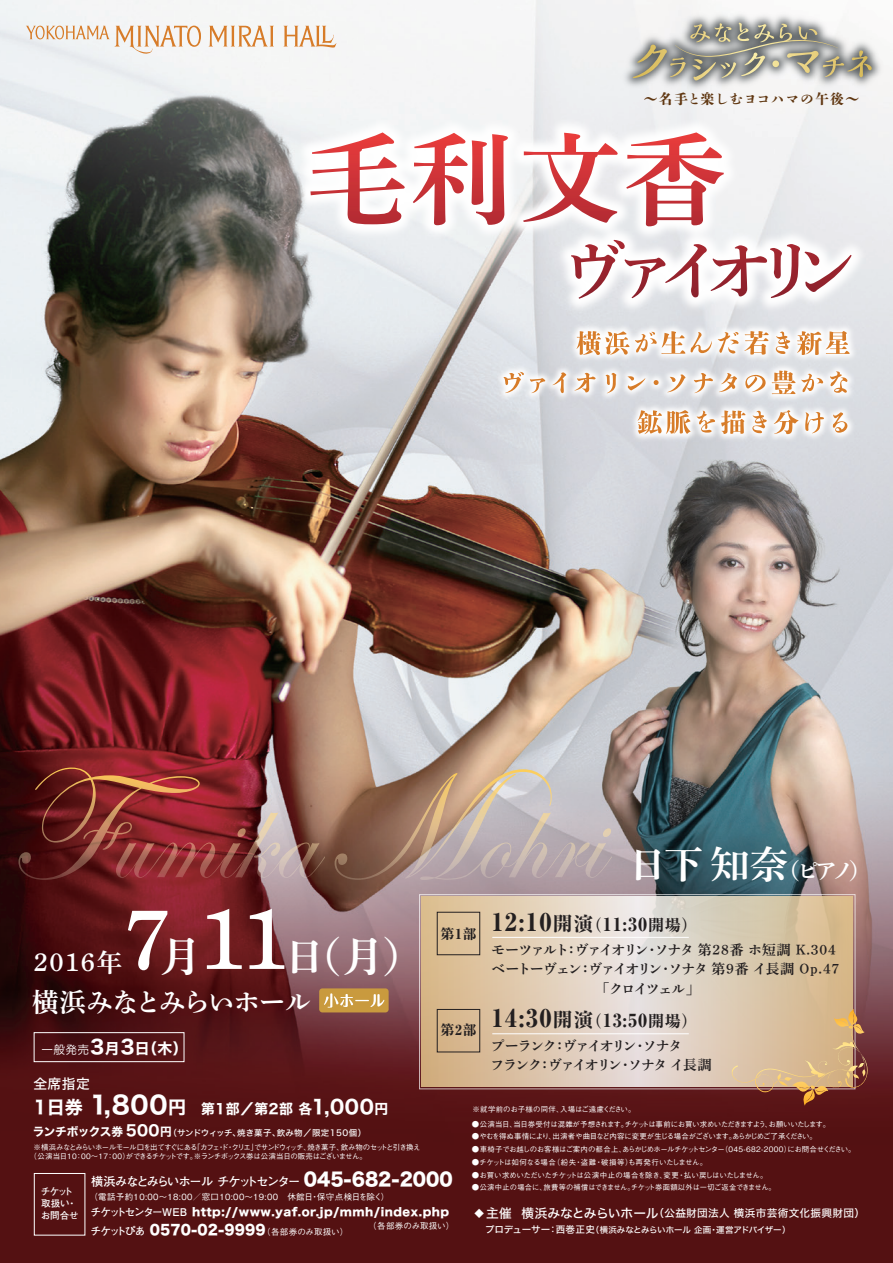
<style>
.page{position:relative;width:893px;height:1263px;background:#fff}
.page>*{position:absolute;margin:0;border:0;box-sizing:border-box;transform-origin:0 0}
.t1{font:40.8px "Shuei Min Pro B";color:#fff}
.t2{font:26.55px "Shuei Min Pro B";letter-spacing:-.045em;color:#fff}
.t3{font:25.35px "Shuei Min Pro B";letter-spacing:.06em;color:#fff}
.t4{font:800 24.45px "Ryumin Pro";letter-spacing:.05em;color:#231f20}
.t5{font:22.2px "Shuei Min Pro B";color:#fff}
.t6{font:14.85px "Hira Kaku Std N W7";color:#fff}
.t7{font:13.95px "Hira Kaku Std N W8";letter-spacing:.01em;color:#fff;scale:.95 1}
.t8{font:13.8px/19.5px "Shuei Min Pro B";letter-spacing:-.09em;color:#231f20}
.t9{font:13.8px "Shuei Min Pro B";letter-spacing:-.065em;color:#231f20}
.t10{font:13.8px "Shuei Min Pro B";letter-spacing:-.07em;color:#231f20}
.t11{font:13.8px "Hira Kaku Std N W7";letter-spacing:.03em;color:#fff}
.t12{font:800 13.8px "Shuei Shogo M Sen";letter-spacing:.045em;color:#603711}
.t13{font:800 13.8px "Ryumin Pro";letter-spacing:.05em;color:#231f20}
.t14{font:13.8px "Hira Kaku Std N W5";color:#fff}
.t15{font:700 12.15px "Futo Go B101 Pro";letter-spacing:-.145em;color:#fff}
.t16{font:11.1px "Hira Kaku Std N W8";letter-spacing:.04em;color:#fff}
.t17{font:10.65px "Hira Kaku Std N W5";letter-spacing:.03em;color:#fff}
.t18{font:700 9.6px/12px "Futo Go B101 Pro";letter-spacing:-.025em;color:#fff}
.t19{font:500 8.55px "Gothic BBB Pro";letter-spacing:.04em;color:#fff}
.t20{font:8.55px "Hira Kaku Std N W5";letter-spacing:.015em;color:#fff}
.t21{font:8.55px "Hira Kaku Std N W5";letter-spacing:-.015em;color:#fff}
.t22{font:500 8.55px "Gothic BBB Pro";letter-spacing:.01em;color:#fff}
.t23{font:500 7.5px "Gothic BBB Pro";letter-spacing:-.05em;color:#fff}
.t24{font:500 7.5px/9px "Gothic BBB Pro";letter-spacing:-.09em;color:#fff}
.t25{font:500 7.5px "Gothic BBB Pro";letter-spacing:-.08em;color:#fff}
.t26{font:500 7.5px "Gothic BBB Pro";letter-spacing:-.01em;color:#fff}
.t27{font:500 7.5px "Gothic BBB Pro";letter-spacing:-.015em;color:#fff}
.t28{font:500 7.5px "Gothic BBB Pro";letter-spacing:.005em;color:#fff}
.s1{font-size:84.9px}
.s2{font-family:"Hira Kaku Std N W3";font-size:11.7px}
.s3{font-size:19.2px}
.s4{font-size:38.4px}
.s5{font-size:19.5px}
.s6{font-size:15.9px}
.s7{font-size:18px}
.s8{font-size:24.45px}
.s9{font-family:"Hira Kaku Std N W7";font-size:11.7px}
.s10{font-family:"Hira Kaku Std N W7";font-size:14.85px}
.s11{font-family:"Hira Kaku Std N W8";font-weight:400;font-size:18px}
.s12{font-family:"Futo Go B101 Pro";font-weight:700;font-size:10.65px}
.s13{font-family:"Gothic BBB Pro";font-weight:500;font-size:8.55px}
.s14{font-size:9.6px}
.s15{font-size:12.75px}
</style>
<div class="page">
<img style="left:0;top:0;width:893px;height:1263px">
<svg style="left:18px;top:767px;width:307px;height:113px;background:#873c3a"></svg>
<svg style="left:335px;top:769px;width:277px;height:111px;background:#b09b91"></svg>
<div style="left:34px;top:1173px;width:51px;height:62px;border:1px solid #fff"></div>
<img style="left:248px;top:70px;width:645px;height:292px">
<svg style="left:310px;top:132px;width:95px;height:92px"></svg>
<svg style="left:413px;top:133px;width:95px;height:92px"></svg>
<svg style="left:523px;top:133px;width:95px;height:90px"></svg>
<svg style="left:626px;top:138px;width:98px;height:88px"></svg>
<svg style="left:571px;top:240px;width:281px;height:34px"></svg>
<svg style="left:209px;top:26px;width:65px;height:21px"></svg>
<svg style="left:283px;top:26px;width:53px;height:22px"></svg>
<svg style="left:26px;top:26px;width:175px;height:28px"></svg>
<div style="left:319px;top:988px;width:70px;height:24px;background:#c99a3e;border-radius:3px"></div>
<svg style="left:324px;top:993px;width:60px;height:14px"></svg>
<div style="left:34px;top:1032px;width:150px;height:30px;border:1px solid #fff"></div>
<svg style="left:422px;top:897px;width:431px;height:189px;background:#decab2"></svg>
<div style="left:419px;top:894px;width:436px;height:195px;border:1px solid #fff"></div>
<svg style="left:804px;top:1009px;width:65px;height:80px;background:#c39b74"></svg>
<img style="left:576px;top:0;width:317px;height:138px">
<svg style="left:633px;top:23px;width:239px;height:57px;background:#b2b1a7"></svg>
<img style="left:446px;top:274px;width:447px;height:217px">
<svg style="left:576px;top:331px;width:53px;height:24px"></svg>
<svg style="left:635px;top:331px;width:50px;height:23px"></svg>
<svg style="left:691px;top:332px;width:21px;height:21px"></svg>
<svg style="left:718px;top:331px;width:51px;height:24px"></svg>
<svg style="left:776px;top:332px;width:14px;height:22px"></svg>
<svg style="left:797px;top:331px;width:53px;height:24px"></svg>
<svg style="left:503px;top:372px;width:21px;height:21px"></svg>
<svg style="left:530px;top:378px;width:15px;height:15px"></svg>
<svg style="left:552px;top:372px;width:14px;height:21px"></svg>
<svg style="left:574px;top:373px;width:22px;height:19px"></svg>
<svg style="left:606px;top:373px;width:10px;height:20px"></svg>
<svg style="left:628px;top:376px;width:17px;height:14px"></svg>
<svg style="left:654px;top:380px;width:5px;height:5px"></svg>
<svg style="left:667px;top:374px;width:18px;height:18px"></svg>
<svg style="left:694px;top:373px;width:19px;height:20px"></svg>
<svg style="left:719px;top:373px;width:18px;height:19px"></svg>
<svg style="left:745px;top:375px;width:21px;height:17px"></svg>
<svg style="left:772px;top:371px;width:23px;height:23px"></svg>
<svg style="left:801px;top:374px;width:22px;height:18px"></svg>
<svg style="left:830px;top:371px;width:17px;height:22px"></svg>
<svg style="left:638px;top:410px;width:53px;height:24px"></svg>
<svg style="left:697px;top:411px;width:18px;height:22px"></svg>
<svg style="left:721px;top:410px;width:24px;height:24px"></svg>
<svg style="left:752px;top:411px;width:15px;height:22px"></svg>
<svg style="left:774px;top:410px;width:25px;height:24px"></svg>
<svg style="left:805px;top:412px;width:19px;height:21px"></svg>
<svg style="left:833px;top:412px;width:14px;height:21px"></svg>
<div style="left:437px;top:912px;width:43px;height:43px;border:1px solid #231f20"></div>
<div style="left:437px;top:1009px;width:43px;height:43px;border:1px solid #231f20"></div>
<hr style="left:492px;top:937px;width:197px;height:1px;background:#fff">
<hr style="left:492px;top:1033px;width:197px;height:1px;background:#fff">
<h3 class="t12" style="left:644px;top:88px;width:217px">～名手と楽しむヨコハマの午後～</h3>
<h1 class="t1" style="left:123px;top:927px;width:302px"><span class="s1">7</span>月<span class="s1">11</span>日（月）</h1>
<h2 class="t2" style="left:32px;top:983px;width:281px">横浜みなとみらいホール</h2>
<h3 class="t6" style="left:41px;top:1037px;width:148px"><span class="s2">一般発売</span><span class="s3">3</span>月<span class="s3">3</span>日（木）</h3>
<h3 class="t3" style="left:34px;top:944px;width:90px">2016年</h3>
<h3 class="t13" style="left:441px;top:923px;width:37px">第1部</h3>
<h3 class="t13" style="left:441px;top:1019px;width:37px">第2部</h3>
<h3 class="t5" style="left:629px;top:854px;width:244px"><span class="s4">日下知奈</span>（ピアノ）</h3>
<h3 class="t4" style="left:492px;top:903px;width:207px">12:10<span class="s5">開演</span><span class="s6">（</span><span class="s7">11:30</span><span class="s6">開場）</span></h3>
<h3 class="t9" style="left:491px;top:940px;width:346px">モーツァルト：ヴァイオリン・ソナタ 第28番 ホ短調 K.304</h3>
<h3 class="t10" style="left:491px;top:959px;width:349px">ベートーヴェン：ヴァイオリン・ソナタ 第9番 イ長調 Op.47</h3>
<h3 class="t8" style="left:596px;top:978px;width:105px">「クロイツェル」</h3>
<h3 class="t4" style="left:492px;top:999px;width:207px">14:30<span class="s5">開演</span><span class="s6">（</span><span class="s7">13:50</span><span class="s6">開場）</span></h3>
<h3 class="t8" style="left:490px;top:1035px;width:222px">プーランク：ヴァイオリン・ソナタ<br>フランク：ヴァイオリン・ソナタ イ長調</h3>
<h3 class="t14" style="left:33px;top:1073px;width:58px">全席指定</h3>
<h3 class="t11" style="left:33px;top:1098px;width:356px"><span class="s7">1日券</span> <span class="s8">1,800</span><span class="s7">円</span> 第1部／第2部 各<span class="s3">1,000</span>円</h3>
<p class="t20" style="left:33px;top:1127px;width:335px"><span class="s9">ランチボックス券</span> <span class="s10">500</span><span class="s9">円</span>（サンドウィッチ、焼き菓子、飲み物／限定150個）</p>
<p class="t24" style="left:30px;top:1142px;width:392px;text-indent:4px">※横浜みなとみらいホールモール口を出てすぐにある「カフェ・ド・クリエ」でサンドウィッチ、焼き菓子、飲み物のセットと引き換え（公演当日10：00～17：00）ができるチケットです。※ランチボックス券は公演当日の販売はございません。</p>
<p class="t18" style="left:41px;top:1184px;width:39px">チケット取扱い・お問合せ</p>
<h3 class="t15" style="left:91px;top:1172px;width:363px">横浜みなとみらいホール チケットセンター <span class="s11">045-682-2000</span></h3>
<p class="t19" style="left:89px;top:1190px;width:301px">（電話予約10:00～18:00／窓口10:00～19:00　休館日・保守点検日を除く）</p>
<h3 class="t16" style="left:91px;top:1205px;width:360px"><span class="s12">チケットセンターWEB</span> http://www.yaf.or.jp/mmh/index.php</h3>
<h3 class="t7" style="left:91px;top:1222px;width:273px"><span class="s12">チケットぴあ</span> 0570-02-9999<span class="s13">（各部券のみ取扱い）</span></h3>
<p class="t22" style="left:368px;top:1219px;width:88px">（各部券のみ取扱い）</p>
<p class="t28" style="left:473px;top:1103px;width:164px">※就学前のお子様の同伴、入場はご遠慮ください。</p>
<p class="t23" style="left:472px;top:1118px;width:360px">●公演当日、当日券受付は混雑が予想されます。チケットは事前にお買い求めいただきますよう、お願いいたします。</p>
<p class="t25" style="left:472px;top:1130px;width:347px">●やむを得ぬ事情により、出演者や曲目など内容に変更が生じる場合がございます。あらかじめご了承ください。</p>
<p class="t23" style="left:472px;top:1143px;width:385px">●車椅子でお越しのお客様はご案内の都合上、あらかじめホールチケットセンター（045-682-2000）にお問合せください。</p>
<p class="t27" style="left:472px;top:1156px;width:237px">●チケットは如何なる場合（紛失・盗難・破損等）も再発行いたしません。</p>
<p class="t23" style="left:472px;top:1169px;width:297px">●お買い求めいただいたチケットは公演中止の場合を除き、変更・払い戻しはいたしません。</p>
<p class="t26" style="left:472px;top:1181px;width:305px">●公演中止の場合に、旅費等の補償はできません。チケット券面額以外は一切ご返金できません。</p>
<h3 class="t17" style="left:475px;top:1205px;width:392px"><span class="s14">◆</span> <span class="s15">主催 横浜みなとみらいホール</span>（公益財団法人 横浜市芸術文化振興財団）</h3>
<p class="t21" style="left:485px;top:1223px;width:307px"><span class="s14">プロデューサー：西巻正史</span>（横浜みなとみらいホール 企画・運営アドバイザー）</p>
</div>
